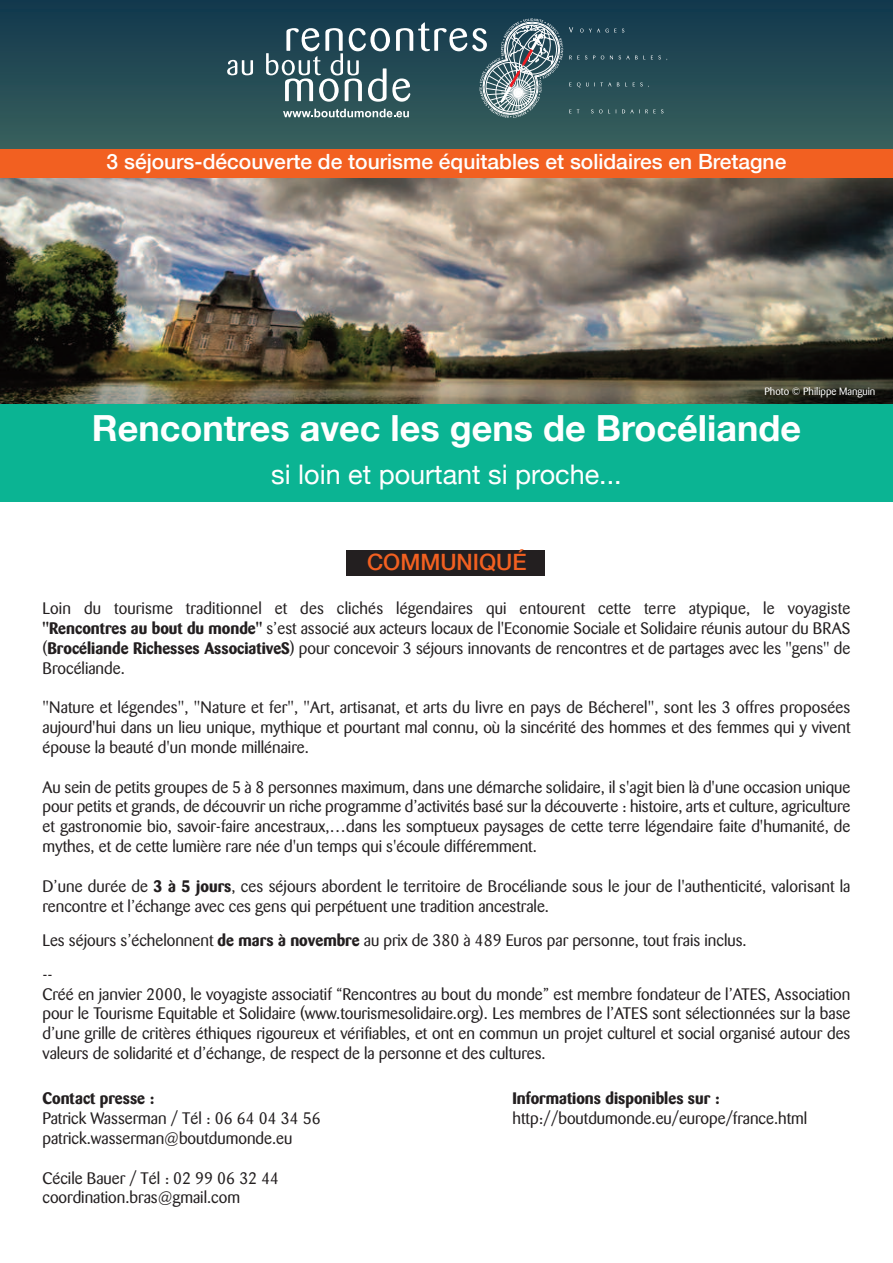
<style>
.page{position:relative;width:893px;height:1263px;background:#fff}
.page>*{position:absolute;margin:0;border:0;box-sizing:border-box;transform-origin:0 0}
.t1{font:700 36px "Helvetica Neue";color:#fff}
.t2{font:27px "Helvetica Neue";color:#fff}
.t3{font:500 22.5px "Helvetica Neue";color:#f26021}
.t4{font:500 21px "Helvetica Neue";color:#fff}
.t5{font:16.5px/19.8px "Barmeno";color:#231f20;text-align:justify}
.t6{font:700 16.5px "Barmeno";color:#231f20}
.t7{font:10.5px "Barmeno";color:#fff}
.s1{font-weight:700}
</style>
<div class="page">
<div style="left:346px;top:550px;width:198px;height:26px;background:#231f20"></div>
<div style="left:0;top:0;width:893px;height:179px;background:#f26021"></div>
<div style="left:0;top:0;width:893px;height:149px;background:linear-gradient(to bottom,#11374d,#38605c)"></div>
<svg style="left:227px;top:60px;width:26px;height:15px"></svg>
<svg style="left:266px;top:18px;width:401px;height:100px;background:#45646d"></svg>
<img style="left:0;top:179px;width:893px;height:225px">
<div style="left:0;top:404px;width:893px;height:98px;background:#0bb493"></div>
<p class="t4" style="left:107px;top:149px;width:681px">3 séjours-découverte de tourisme équitables et solidaires en Bretagne</p>
<p class="t7" style="left:764px;top:387px;width:112px">Photo © Philippe Manguin</p>
<h1 class="t1" style="left:92px;top:406px;width:711px">Rencontres avec les gens de Brocéliande</h1>
<h2 class="t2" style="left:271px;top:458px;width:352px">si loin et pourtant si proche...</h2>
<h3 class="t3" style="left:367px;top:548px;width:161px">COMMUNIQUÉ</h3>
<p class="t5" style="left:43px;top:600px;width:809px">Loin du tourisme traditionnel et des clichés légendaires qui entourent cette terre atypique, le voyagiste <span class="s1">"Rencontres au bout du monde"</span> s’est associé aux acteurs locaux de l'Economie Sociale et Solidaire réunis autour du BRAS (<span class="s1">Brocéliande Richesses AssociativeS</span>) pour concevoir 3 séjours innovants de rencontres et de partages avec les "gens" de Brocéliande.</p>
<p class="t5" style="left:43px;top:699px;width:809px">"Nature et légendes", "Nature et fer", "Art, artisanat, et arts du livre en pays de Bécherel", sont les 3 offres proposées aujourd'hui dans un lieu unique, mythique et pourtant mal connu, où la sincérité des hommes et des femmes qui y vivent épouse la beauté d'un monde millénaire.</p>
<p class="t5" style="left:43px;top:778px;width:809px">Au sein de petits groupes de 5 à 8 personnes maximum, dans une démarche solidaire, il s'agit bien là d'une occasion unique pour petits et grands, de découvrir un riche programme d’activités basé sur la découverte : histoire, arts et culture, agriculture et gastronomie bio, savoir-faire ancestraux,…dans les somptueux paysages de cette terre légendaire faite d'humanité, de mythes, et de cette lumière rare née d'un temps qui s'écoule différemment.</p>
<p class="t5" style="left:42px;top:877px;width:809px">D’une durée de <span class="s1">3 à 5 jours</span>, ces séjours abordent le territoire de Brocéliande sous le jour de l'authenticité, valorisant la rencontre et l’échange avec ces gens qui perpétuent une tradition ancestrale.</p>
<p class="t5" style="left:42px;top:925px;width:706px;line-height:33.3px">Les séjours s’échelonnent <span class="s1">de mars à novembre</span> au prix de 380 à 489 Euros par personne, tout frais inclus. --</p>
<p class="t5" style="left:42px;top:985px;width:809px">Créé en janvier 2000, le voyagiste associatif “Rencontres au bout du monde” est membre fondateur de l’ATES, Association pour le Tourisme Equitable et Solidaire (www.tourismesolidaire.org). Les membres de l’ATES sont sélectionnées sur la base d’une grille de critères éthiques rigoureux et vérifiables, et ont en commun un projet culturel et social organisé autour des valeurs de solidarité et d’échange, de respect de la personne et des cultures.</p>
<p class="t6" style="left:43px;top:1090px;width:113px">Contact presse :</p>
<p class="t6" style="left:512px;top:1090px;width:209px">Informations disponibles sur :</p>
<p class="t5" style="left:43px;top:1110px;width:280px">Patrick Wasserman / Tél : 06 64 04 34 56</p>
<p class="t5" style="left:512px;top:1110px;width:296px">http://boutdumonde.eu/europe/france.html</p>
<p class="t5" style="left:43px;top:1130px;width:251px">patrick.wasserman@boutdumonde.eu</p>
<p class="t5" style="left:43px;top:1169px;width:238px">Cécile Bauer / Tél : 02 99 06 32 44 coordination.bras@gmail.com</p>
</div>
